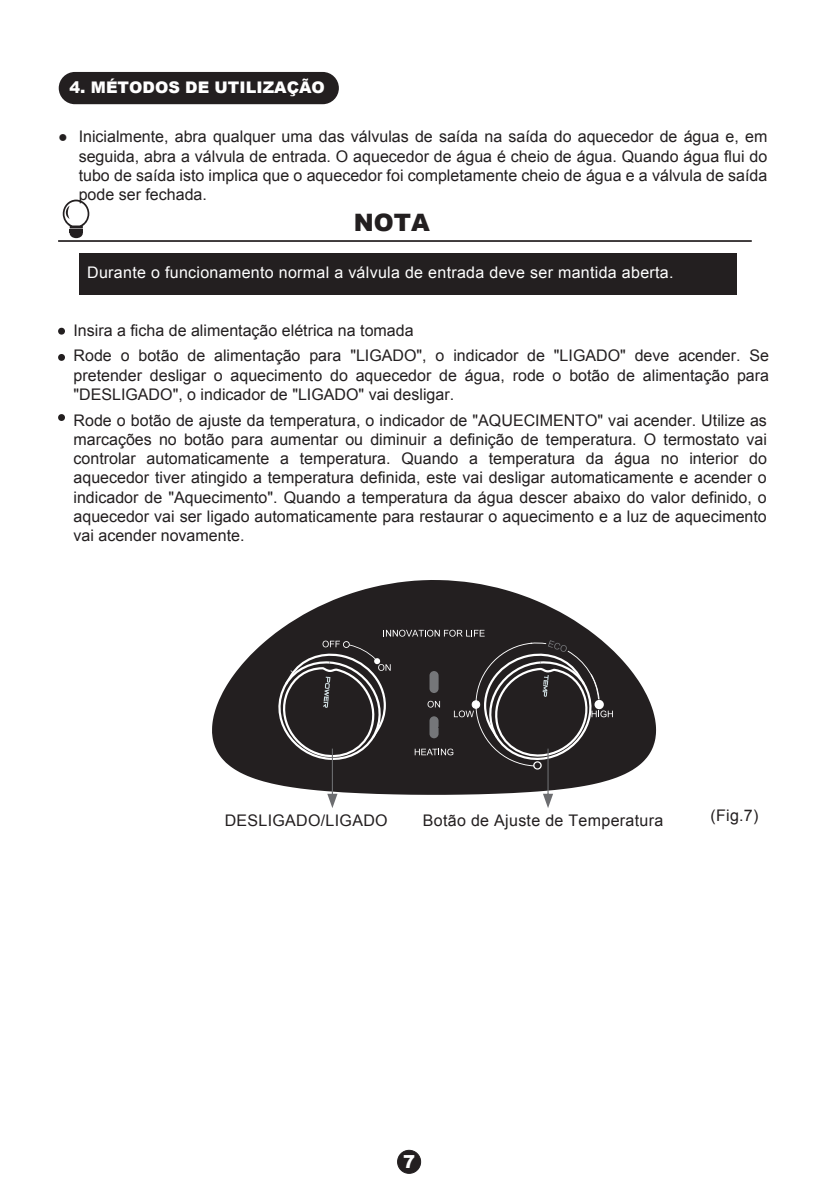
<style>
.page{position:relative;width:823px;height:1191px;background:#fff}
.page>*{position:absolute;margin:0;border:0;box-sizing:border-box;transform-origin:0 0}
.t1{font:900 24px "Arial";color:#231f20}
.t2{font:900 18px "Arial";color:#fff}
.t3{font:16px/19.2px "Arial";color:#231f20;text-align:justify}
.t4{font:16px "Arial";letter-spacing:.02em;color:#fff}
.t5{font:16px "Arial";letter-spacing:.02em;color:#231f20}
.t6{font:900 16px "Arial";color:#fff}
</style>
<div class="page">
<div style="left:397px;top:1150px;width:23px;height:23px;background:#231f20;border-radius:50%"></div>
<div style="left:397px;top:1150px;width:23px;height:23px;border:1px solid #231f20;border-radius:50%"></div>
<div style="left:59px;top:72px;width:279px;height:32px;background:#231f20"></div>
<div style="left:79px;top:253px;width:657px;height:41px;background:#231f20"></div>
<hr style="left:58px;top:240px;width:693px;height:2px;background:#231f20">
<svg style="left:63px;top:200px;width:26px;height:38px"></svg>
<svg style="left:58px;top:328px;width:7px;height:7px"></svg>
<svg style="left:58px;top:354px;width:7px;height:7px"></svg>
<svg style="left:58px;top:414px;width:7px;height:7px"></svg>
<svg style="left:212px;top:580px;width:443px;height:202px;fill:#231f20"></svg>
<svg style="left:266px;top:630px;width:346px;height:178px;background:#484445"></svg>
<p class="t6" style="left:70px;top:76px;width:257px">4. MÉTODOS DE UTILIZAÇÃO</p>
<p class="t3" style="left:58px;top:127px;width:11px">●</p>
<p class="t3" style="left:79px;top:127px;width:689px">Inicialmente, abra qualquer uma das válvulas de saída na saída do aquecedor de água e, em seguida, abra a válvula de entrada. O aquecedor de água é cheio de água. Quando água flui do tubo de saída isto implica que o aquecedor foi completamente cheio de água e a válvula de saída pode ser fechada.</p>
<h1 class="t1" style="left:353px;top:205px;width:77px">NOTA</h1>
<p class="t4" style="left:87px;top:262px;width:587px">Durante o funcionamento normal a válvula de entrada deve ser mantida aberta.</p>
<p class="t3" style="left:73px;top:321px;width:341px">Insira a ficha de alimentação elétrica na tomada</p>
<p class="t3" style="left:73px;top:346px;width:696px">Rode o botão de alimentação para "LIGADO", o indicador de "LIGADO" deve acender. Se pretender desligar o aquecimento do aquecedor de água, rode o botão de alimentação para "DESLIGADO", o indicador de "LIGADO" vai desligar.</p>
<p class="t3" style="left:73px;top:411px;width:694px">Rode o botão de ajuste da temperatura, o indicador de "AQUECIMENTO" vai acender. Utilize as marcações no botão para aumentar ou diminuir a definição de temperatura. O termostato vai controlar automaticamente a temperatura. Quando a temperatura da água no interior do aquecedor tiver atingido a temperatura definida, este vai desligar automaticamente e acender o indicador de "Aquecimento". Quando a temperatura da água descer abaixo do valor definido, o aquecedor vai ser ligado automaticamente para restaurar o aquecimento e a luz de aquecimento vai acender novamente.</p>
<p class="t5" style="left:224px;top:809px;width:164px">DESLIGADO/LIGADO</p>
<p class="t5" style="left:422px;top:809px;width:242px">Botão de Ajuste de Temperatura</p>
<p class="t3" style="left:710px;top:806px;width:50px">(Fig.7)</p>
<p class="t2" style="left:403px;top:1148px;width:14px">7</p>
</div>
